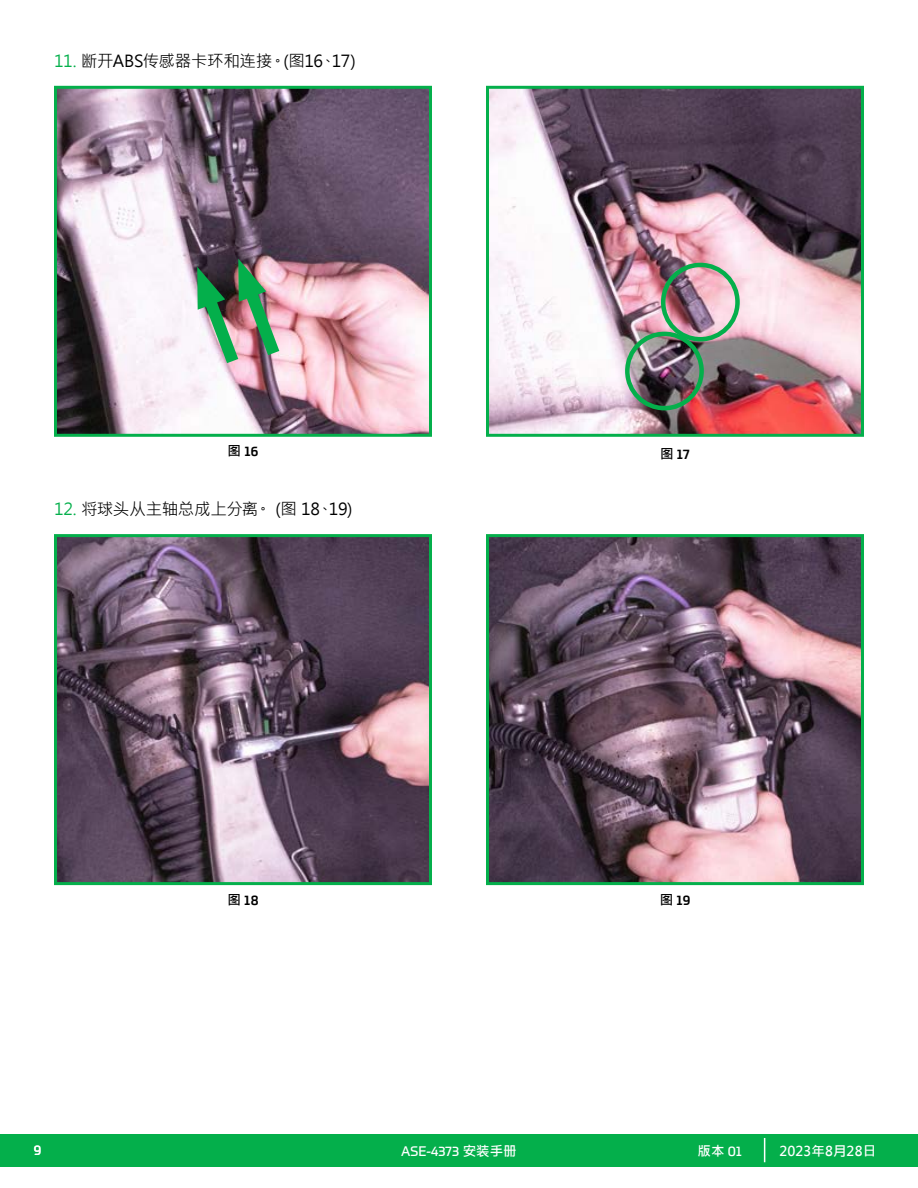
<style>
.page{position:relative;width:918px;height:1188px;background:#fff}
.page>*{position:absolute;margin:0;border:0;box-sizing:border-box;transform-origin:0 0}
.t1{font:16.5px "Microsoft Jheng Hei";letter-spacing:-.02em;color:#000}
.t2{font:700 13.5px "Microsoft Jheng Hei";color:#fff}
.t3{font:13.5px "Prometo";color:#fff}
.t4{font:500 13.5px "Prometo";letter-spacing:.005em;color:#000}
.s1{color:#04af4b}
.s2{font-family:"Microsoft Jheng Hei";font-weight:700}
.s3{font-family:"Prometo";font-weight:400}
</style>
<div class="page">
<div style="left:0;top:1134px;width:918px;height:32px;background:#04af4b"></div>
<svg style="left:764px;top:1138px;width:1px;height:24px"></svg>
<img style="left:58px;top:90px;width:370px;height:343px">
<img style="left:190px;top:259px;width:99px;height:118px">
<div style="left:54px;top:86px;width:378px;height:351px;border:3px solid #04af4b"></div>
<img style="left:490px;top:90px;width:370px;height:343px">
<div style="left:661px;top:263px;width:79px;height:78px;border:4px solid #04af4b;border-radius:50%"></div>
<div style="left:625px;top:332px;width:79px;height:78px;border:4px solid #04af4b;border-radius:50%"></div>
<div style="left:486px;top:86px;width:378px;height:351px;border:3px solid #04af4b"></div>
<img style="left:58px;top:538px;width:370px;height:343px">
<div style="left:54px;top:534px;width:378px;height:351px;border:3px solid #04af4b"></div>
<img style="left:490px;top:538px;width:370px;height:343px">
<div style="left:486px;top:534px;width:378px;height:351px;border:3px solid #04af4b"></div>
<p class="t1" style="left:54px;top:51px;width:303px"><span class="s1">11.</span> 断开ABS传感器卡环和连接。(图16、17)</p>
<p class="t4" style="left:228px;top:443px;width:32px"><span class="s2">图</span> 16</p>
<p class="t4" style="left:660px;top:446px;width:31px"><span class="s2">图</span> 17</p>
<p class="t1" style="left:54px;top:499px;width:300px"><span class="s1">12.</span> 将球头从主轴总成上分离。 (图 18、19)</p>
<p class="t4" style="left:227px;top:891px;width:33px"><span class="s2">图</span> 18</p>
<p class="t4" style="left:660px;top:891px;width:32px"><span class="s2">图</span> 19</p>
<p class="t3" style="left:34px;top:1142px;width:9px">9</p>
<p class="t3" style="left:401px;top:1142px;width:117px">ASE-4373 <span class="s2">安装手册</span></p>
<p class="t2" style="left:698px;top:1142px;width:46px">版本 <span class="s3">01</span></p>
<p class="t2" style="left:779px;top:1142px;width:98px">2023年8月28日</p>
</div>
